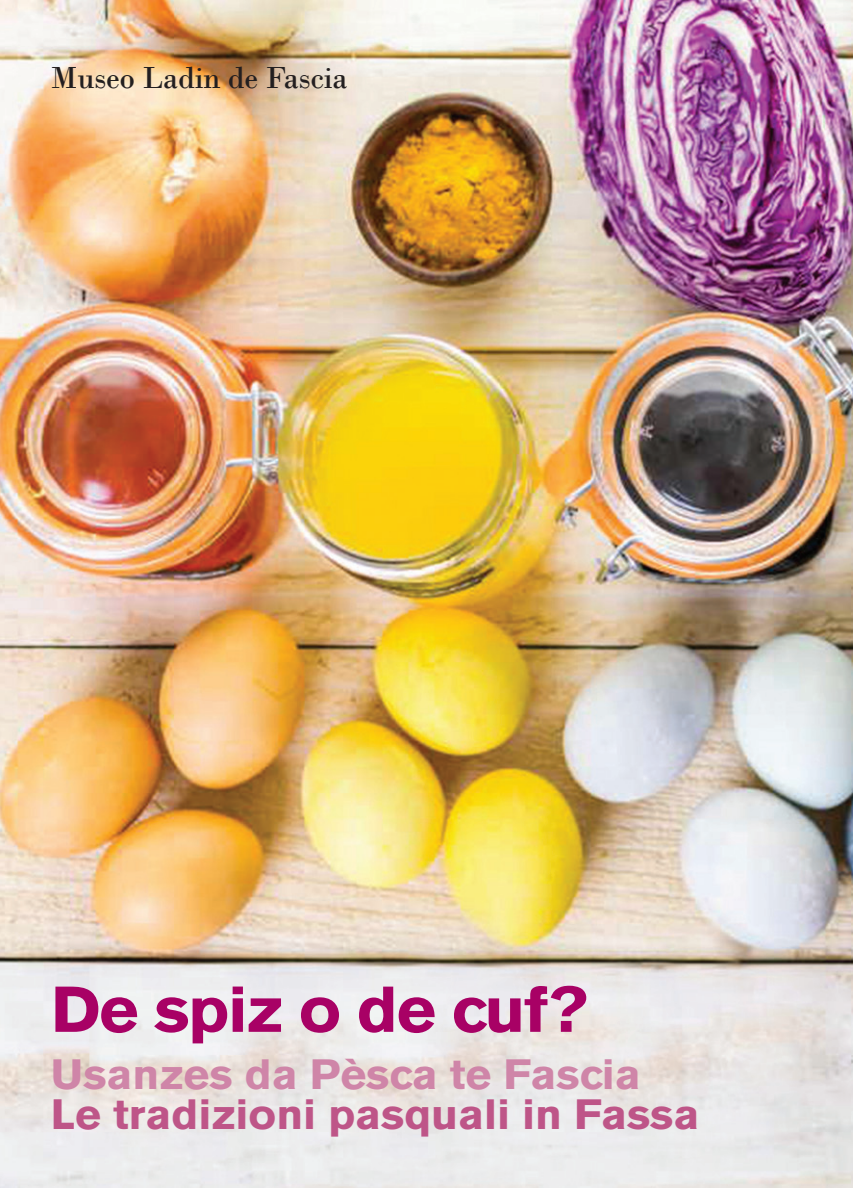
<style>
.page{position:relative;width:853px;height:1188px;background:#fff}
.page>*{position:absolute;margin:0;border:0;box-sizing:border-box;transform-origin:0 0}
.Titolo_fronte{font:700 64px "Akzidenz Grotesk BE";letter-spacing:-.02em;color:#a80165;scale:1.06 1}
.Sottotitolo_fronte{font:700 42px "Akzidenz Grotesk BE";color:#be5588;scale:1.06 1}
.Sottotitolo_fronte-2{font:700 42px "Akzidenz Grotesk BE";color:#cf85a8;scale:1.06 1}
.t1{font:32px "Bodoni";letter-spacing:-.01em;color:#231f20}
</style>
<div class="page">
<img style="left:0;top:0;width:853px;height:1187px">
<svg style="left:0;top:0;width:7px;height:2px"></svg>
<p class="t1" style="left:51px;top:58px;width:298px">Museo Ladin de Fascia</p>
<p class="Titolo_fronte" style="left:51px;top:972px;width:508px">De spiz o de cuf?</p>
<p class="Sottotitolo_fronte-2" style="left:51px;top:1049px;width:558px">Usanzes da Pèsca te Fascia</p>
<p class="Sottotitolo_fronte" style="left:51px;top:1089px;width:613px">Le tradizioni pasquali in Fassa</p>
</div>
